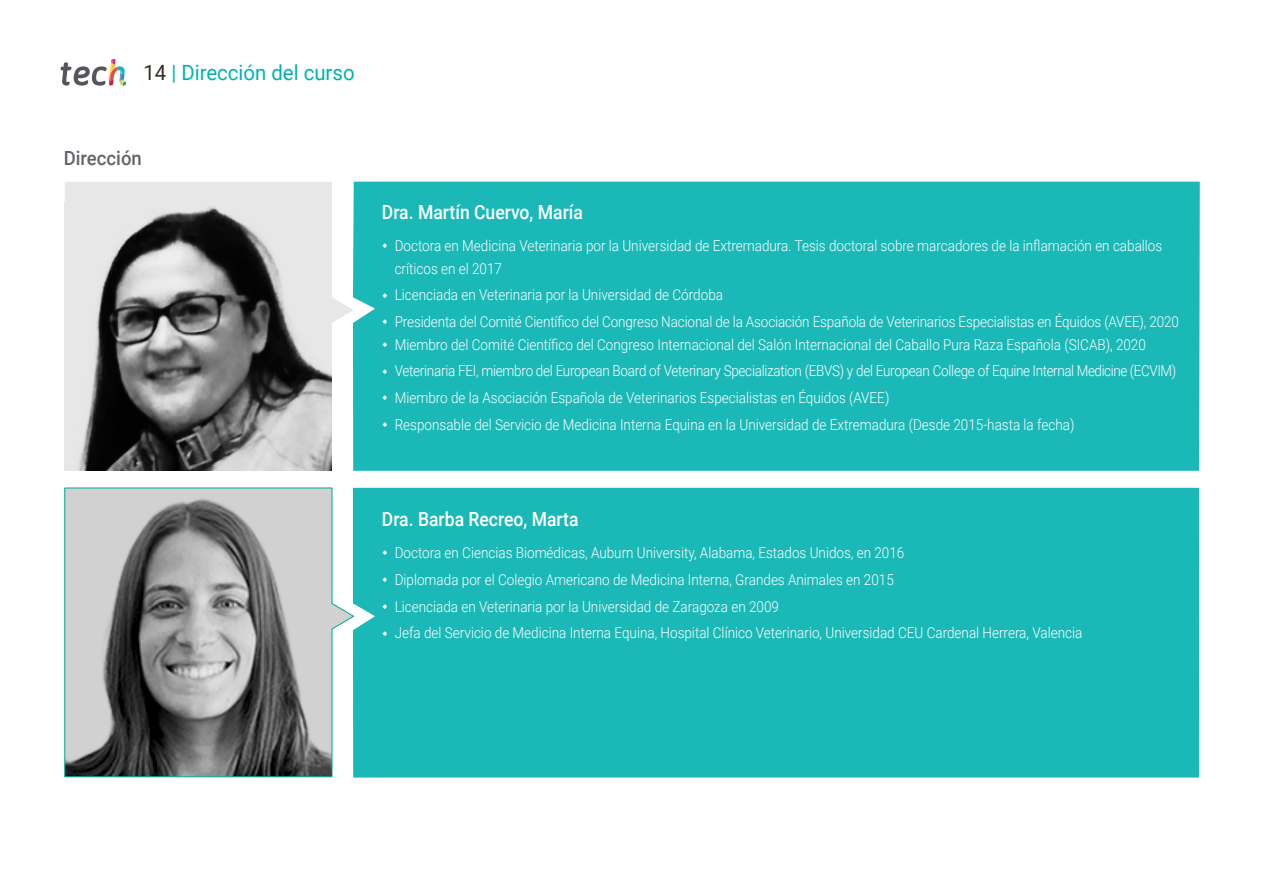
<style>
.page{position:relative;width:1263px;height:893px;background:#fff}
.page>*{position:absolute;margin:0;border:0;box-sizing:border-box;transform-origin:0 0}
.t1{font:21px "Roboto";color:#00b2af}
.t2{font:500 19.5px "Roboto";color:#fff;scale:.9 1}
.t3{font:500 19.5px "Roboto";color:#61646a;scale:.95 1}
.t4{font:300 15px/26.7px "Roboto";color:#fff;scale:.9 1}
.s1{color:#312e20}
</style>
<div class="page">
<svg style="left:61px;top:59px;width:65px;height:27px"></svg>
<div style="left:354px;top:182px;width:846px;height:289px;background:#1ab9b7"></div>
<div style="left:353px;top:488px;width:846px;height:290px;background:#1ab9b7"></div>
<svg style="left:65px;top:182px;width:289px;height:289px;fill:#e7e7e7"></svg>
<img style="left:65px;top:203px;width:267px;height:268px">
<svg style="left:64px;top:488px;width:290px;height:289px;background:#959a99"></svg>
<svg style="left:383px;top:244px;width:4px;height:5px"></svg>
<svg style="left:383px;top:293px;width:4px;height:5px"></svg>
<svg style="left:383px;top:320px;width:4px;height:5px"></svg>
<svg style="left:383px;top:342px;width:4px;height:5px"></svg>
<svg style="left:383px;top:369px;width:4px;height:5px"></svg>
<svg style="left:383px;top:396px;width:4px;height:5px"></svg>
<svg style="left:383px;top:422px;width:4px;height:5px"></svg>
<svg style="left:383px;top:550px;width:4px;height:5px"></svg>
<svg style="left:383px;top:577px;width:4px;height:5px"></svg>
<svg style="left:383px;top:604px;width:4px;height:5px"></svg>
<svg style="left:383px;top:631px;width:4px;height:5px"></svg>
<h1 class="t1" style="left:144px;top:57px;width:213px"><span class="s1">14</span> | Dirección del curso</h1>
<h2 class="t3" style="left:64px;top:144px;width:84px">Dirección</h2>
<h2 class="t2" style="left:382px;top:199px;width:225px">Dra. Martín Cuervo, María</h2>
<p class="t4" style="left:395px;top:234px;width:854px;line-height:22.5px">Doctora en Medicina Veterinaria por la Universidad de Extremadura. Tesis doctoral sobre marcadores de la inflamación en caballos críticos en el 2017</p>
<p class="t4" style="left:395px;top:281px;width:873px">Licenciada en Veterinaria por la Universidad de Córdoba<br>Presidenta del Comité Científico del Congreso Nacional de la Asociación Española de Veterinarios Especialistas en Équidos (AVEE), 2020</p>
<p class="t4" style="left:395px;top:330px;width:870px">Miembro del Comité Científico del Congreso Internacional del Salón Internacional del Caballo Pura Raza Española (SICAB), 2020<br>Veterinaria FEI, miembro del European Board of Veterinary Specialization (EBVS) y del European College of Equine Internal Medicine (ECVIM)<br>Miembro de la Asociación Española de Veterinarios Especialistas en Équidos (AVEE)<br>Responsable del Servicio de Medicina Interna Equina en la Universidad de Extremadura (Desde 2015-hasta la fecha)</p>
<h2 class="t2" style="left:382px;top:506px;width:220px">Dra. Barba Recreo, Marta</h2>
<p class="t4" style="left:395px;top:539px;width:765px">Doctora en Ciencias Biomédicas, Auburn University, Alabama, Estados Unidos, en 2016<br>Diplomada por el Colegio Americano de Medicina Interna, Grandes Animales en 2015<br>Licenciada en Veterinaria por la Universidad de Zaragoza en 2009<br>Jefa del Servicio de Medicina Interna Equina, Hospital Clínico Veterinario, Universidad CEU Cardenal Herrera, Valencia</p>
</div>
